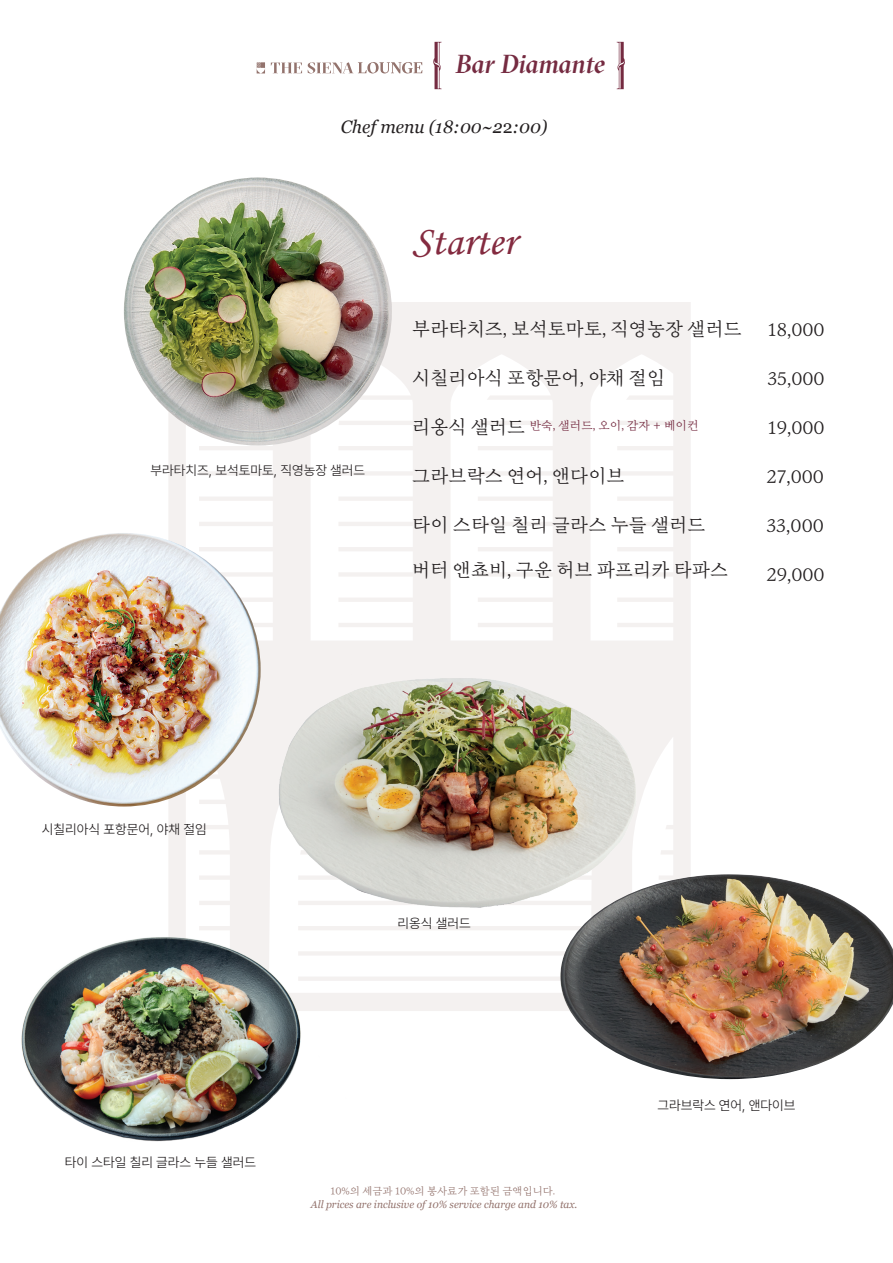
<style>
.page{position:relative;width:893px;height:1263px;background:#fff}
.page>*{position:absolute;margin:0;border:0;box-sizing:border-box;transform-origin:0 0}
.t1{font:42px "Monotype Corsiva";color:#842b40}
.t2{font:italic 500 25.95px "GT Sectra Fine Trial";letter-spacing:-.005em;color:#752b41}
.t3{font:18.9px "Eulyoo 1945";color:#231f20}
.t4{font:italic 18px "Georgia";color:#231f20}
.t5{font:13.5px "Pretendard Variable";color:#231f20}
.t6{font:300 13.5px "Pretendard";color:#231f20}
.t7{font:12px "Eulyoo 1945";color:#752b41}
.t8{font:italic 10.5px "Georgia";color:#93736d}
.t9{font:10.5px "Eulyoo 1945";color:#93736d}
.s1{font-style:normal}
.s2{font-style:inherit}
</style>
<div class="page">
<svg style="left:169px;top:302px;width:522px;height:709px;fill:#f6f4f4"></svg>
<svg style="left:257px;top:62px;width:8px;height:11px"></svg>
<svg style="left:271px;top:63px;width:31px;height:10px"></svg>
<svg style="left:308px;top:62px;width:114px;height:12px"></svg>
<svg style="left:433px;top:42px;width:9px;height:47px"></svg>
<svg style="left:617px;top:42px;width:8px;height:47px"></svg>
<img style="left:279px;top:674px;width:359px;height:236px">
<img style="left:560px;top:874px;width:333px;height:205px">
<img style="left:124px;top:177px;width:268px;height:269px;border-radius:134px">
<img style="left:0;top:533px;width:261px;height:273px">
<img style="left:21px;top:888px;width:328px;height:254px">
<h2 class="t2" style="left:456px;top:50px;width:151px">Bar Diamante</h2>
<p class="t4" style="left:341px;top:115px;width:208px">Chef menu (18:00~2<span class="s1">2</span>:<span class="s2">0</span>0)</p>
<p class="t6" style="left:150px;top:461px;width:216px">부라타치즈, 보석토마토, 직영농장 샐러드</p>
<h1 class="t1" style="left:412px;top:216px;width:105px">Starter</h1>
<p class="t3" style="left:412px;top:318px;width:331px">부라타치즈, 보석토마토, 직영농장 샐러드</p>
<p class="t3" style="left:412px;top:367px;width:254px">시칠리아식 포항문어, 야채 절임</p>
<p class="t3" style="left:412px;top:416px;width:115px">리옹식 샐러드</p>
<p class="t3" style="left:412px;top:465px;width:214px">그라브락스 연어, 앤다이브</p>
<p class="t3" style="left:412px;top:514px;width:295px">타이 스타일 칠리 글라스 누들 샐러드</p>
<p class="t3" style="left:412px;top:560px;width:317px">버터 앤쵸비, 구운 허브 파프리카 타파스</p>
<p class="t7" style="left:530px;top:419px;width:170px">반숙, 샐러드, 오이, 감자 + 베이컨</p>
<p class="t3" style="left:768px;top:319px;width:58px">18,000</p>
<p class="t3" style="left:768px;top:368px;width:59px">35,000</p>
<p class="t3" style="left:768px;top:417px;width:58px">19,000</p>
<p class="t3" style="left:766px;top:466px;width:59px">27,000</p>
<p class="t3" style="left:766px;top:515px;width:59px">33,000</p>
<p class="t3" style="left:766px;top:564px;width:60px">29,000</p>
<p class="t5" style="left:42px;top:820px;width:166px">시칠리아식 포항문어, 야채 절임</p>
<p class="t5" style="left:65px;top:1153px;width:193px">타이 스타일 칠리 글라스 누들 샐러드</p>
<p class="t5" style="left:397px;top:914px;width:75px">리옹식 샐러드</p>
<p class="t5" style="left:657px;top:1095px;width:140px">그라브락스 연어, 앤다이브</p>
<p class="t9" style="left:330px;top:1185px;width:226px">10%의 세금과 10%의 봉사료가 포함된 금액입니다.</p>
<p class="t8" style="left:311px;top:1198px;width:268px">All prices are inclusive of 10% service charge and 10% tax.</p>
</div>
